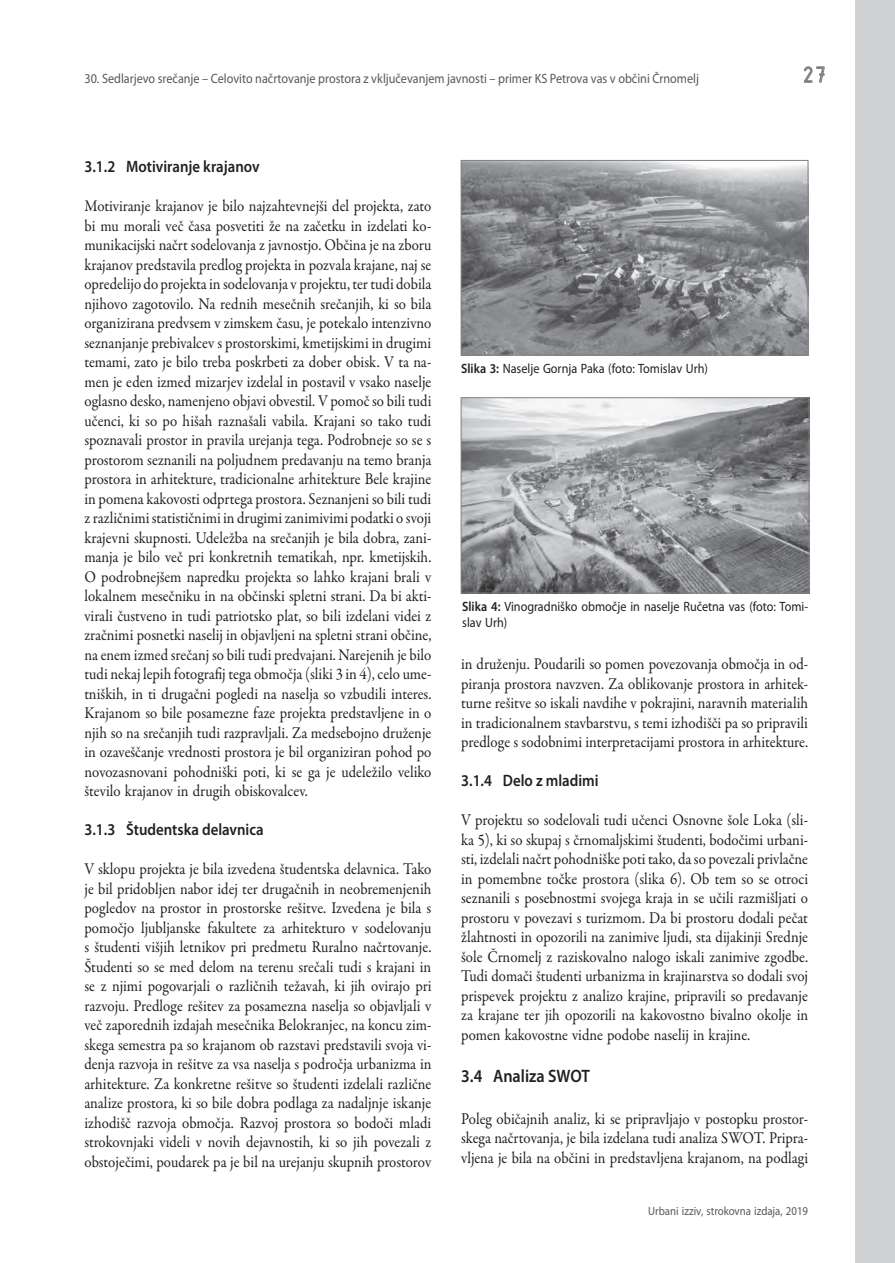
<style>
.page{position:relative;width:895px;height:1263px;background:#fff}
.page>*{position:absolute;margin:0;border:0;box-sizing:border-box;transform-origin:0 0}
.t1{font:24px "ISOCTEUR";color:#808285}
.t2{font:600 18px "Myriad Pro";color:#231f20;scale:.9 1}
.t3{font:16.5px/19.5px "Garamond Premr Pro";color:#231f20;text-align:justify;scale:.9 1}
.t4{font:600 16.5px "Myriad Pro";color:#231f20;scale:.9 1}
.t5{font:13.5px/16.5px "Myriad Pro";color:#231f20;scale:.9 1}
.t6{font:13.5px "Myriad Pro";color:#57585a;scale:.9 1}
.t7{font:12px "Myriad Pro";color:#57585a;scale:.9 1}
.s1{font-weight:600}
</style>
<div class="page">
<svg style="left:803px;top:66px;width:21px;height:17px"></svg>
<div style="left:854px;top:0;width:40px;height:1263px;background:#d1d2d4"></div>
<img style="left:462px;top:162px;width:344px;height:191px">
<div style="left:460px;top:160px;width:348px;height:195px;border:1px solid #808285"></div>
<img style="left:462px;top:399px;width:345px;height:192px">
<div style="left:460px;top:397px;width:349px;height:196px;border:1px solid #808285"></div>
<p class="t6" style="left:84px;top:72px;width:684px">30. Sedlarjevo srečanje – Celovito načrtovanje prostora z vključevanjem javnosti – primer KS Petrova vas v občini Črnomelj</p>
<h1 class="t1" style="left:799px;top:59px;width:31px">27</h1>
<p class="t4" style="left:84px;top:156px;width:196px">3.1.2 Motiviranje krajanov</p>
<p class="t3" style="left:84px;top:196px;width:387px">Motiviranje krajanov je bilo najzahtevnejši del projekta, zato bi mu morali več časa posvetiti že na začetku in izdelati ko&shy;munikacijski načrt sodelovanja z javnostjo. Občina je na zboru krajanov predstavila predlog projekta in pozvala krajane, naj se opredelijo do projekta in sodelovanja v projektu, ter tudi dobila njihovo zagotovilo. Na rednih mesečnih srečanjih, ki so bila organizirana predvsem v zimskem času, je potekalo intenzivno seznanjanje prebivalcev s prostorskimi, kmetijskimi in drugimi temami, zato je bilo treba poskrbeti za dober obisk. V ta na&shy;men je eden izmed mizarjev izdelal in postavil v vsako naselje oglasno desko, namenjeno objavi obvestil. V pomoč so bili tudi učenci, ki so po hišah raznašali vabila. Krajani so tako tudi spoznavali prostor in pravila urejanja tega. Podrobneje so se s prostorom seznanili na poljudnem predavanju na temo branja prostora in arhitekture, tradicionalne arhitekture Bele krajine in pomena kakovosti odprtega prostora. Seznanjeni so bili tudi z različnimi statističnimi in drugimi zanimivimi podatki o svoji krajevni skupnosti. Udeležba na srečanjih je bila dobra, zani&shy;manja je bilo več pri konkretnih tematikah, npr. kmetijskih.<br>O podrobnejšem napredku projekta so lahko krajani brali v lokalnem mesečniku in na občinski spletni strani. Da bi akti&shy;virali čustveno in tudi patriotsko plat, so bili izdelani videi z zračnimi posnetki naselij in objavljeni na spletni strani občine, na enem izmed srečanj so bili tudi predvajani. Narejenih je bilo tudi nekaj lepih fotografij tega območja (sliki 3 in 4), celo ume&shy;tniških, in ti drugačni pogledi na naselja so vzbudili interes.<br>Krajanom so bile posamezne faze projekta predstavljene in o njih so na srečanjih tudi razpravljali. Za medsebojno druženje in ozaveščanje vrednosti prostora je bil organiziran pohod po novozasnovani pohodniški poti, ki se ga je udeležilo veliko število krajanov in drugih obiskovalcev.</p>
<p class="t4" style="left:84px;top:819px;width:200px">3.1.3 Študentska delavnica</p>
<p class="t3" style="left:84px;top:860px;width:387px">V sklopu projekta je bila izvedena študentska delavnica. Tako je bil pridobljen nabor idej ter drugačnih in neobremenjenih pogledov na prostor in prostorske rešitve. Izvedena je bila s pomočjo ljubljanske fakultete za arhitekturo v sodelovanju s študenti višjih letnikov pri predmetu Ruralno načrtovanje.<br>Študenti so se med delom na terenu srečali tudi s krajani in se z njimi pogovarjali o različnih težavah, ki jih ovirajo pri razvoju. Predloge rešitev za posamezna naselja so objavljali v več zaporednih izdajah mesečnika Belokranjec, na koncu zim&shy;skega semestra pa so krajanom ob razstavi predstavili svoja vi&shy;denja razvoja in rešitve za vsa naselja s področja urbanizma in arhitekture. Za konkretne rešitve so študenti izdelali različne analize prostora, ki so bile dobra podlaga za nadaljnje iskanje izhodišč razvoja območja. Razvoj prostora so bodoči mladi strokovnjaki videli v novih dejavnostih, ki so jih povezali z obstoječimi, poudarek pa je bil na urejanju skupnih prostorov</p>
<p class="t5" style="left:461px;top:361px;width:275px"><span class="s1">Slika 3:</span> Naselje Gornja Paka (foto: Tomislav Urh)</p>
<p class="t5" style="left:462px;top:598px;width:385px"><span class="s1">Slika 4:</span> Vinogradniško območje in naselje Ručetna vas (foto: Tomi&shy;slav Urh)</p>
<p class="t3" style="left:461px;top:655px;width:387px">in druženju. Poudarili so pomen povezovanja območja in od&shy;piranja prostora navzven. Za oblikovanje prostora in arhitek&shy;turne rešitve so iskali navdihe v pokrajini, naravnih materialih in tradicionalnem stavbarstvu, s temi izhodišči pa so pripravili predloge s sodobnimi interpretacijami prostora in arhitekture.</p>
<p class="t4" style="left:461px;top:770px;width:154px">3.1.4 Delo z mladimi</p>
<p class="t3" style="left:461px;top:811px;width:387px">V projektu so sodelovali tudi učenci Osnovne šole Loka (sli&shy;ka 5), ki so skupaj s črnomaljskimi študenti, bodočimi urbani&shy;sti, izdelali načrt pohodniške poti tako, da so povezali privlačne in pomembne točke prostora (slika 6). Ob tem so se otroci seznanili s posebnostmi svojega kraja in se učili razmišljati o prostoru v povezavi s turizmom. Da bi prostoru dodali pečat žlahtnosti in opozorili na zanimive ljudi, sta dijakinji Srednje šole Črnomelj z raziskovalno nalogo iskali zanimive zgodbe.<br>Tudi domači študenti urbanizma in krajinarstva so dodali svoj prispevek projektu z analizo krajine, pripravili so predavanje za krajane ter jih opozorili na kakovostno bivalno okolje in pomen kakovostne vidne podobe naselij in krajine.</p>
<p class="t2" style="left:461px;top:1064px;width:144px">3.4 Analiza SWOT</p>
<p class="t3" style="left:461px;top:1109px;width:387px">Poleg običajnih analiz, ki se pripravljajo v postopku prostor&shy;skega načrtovanja, je bila izdelana tudi analiza SWOT. Pripra&shy;vljena je bila na občini in predstavljena krajanom, na podlagi</p>
<p class="t7" style="left:648px;top:1204px;width:179px">Urbani izziv, strokovna izdaja, 2019</p>
</div>
